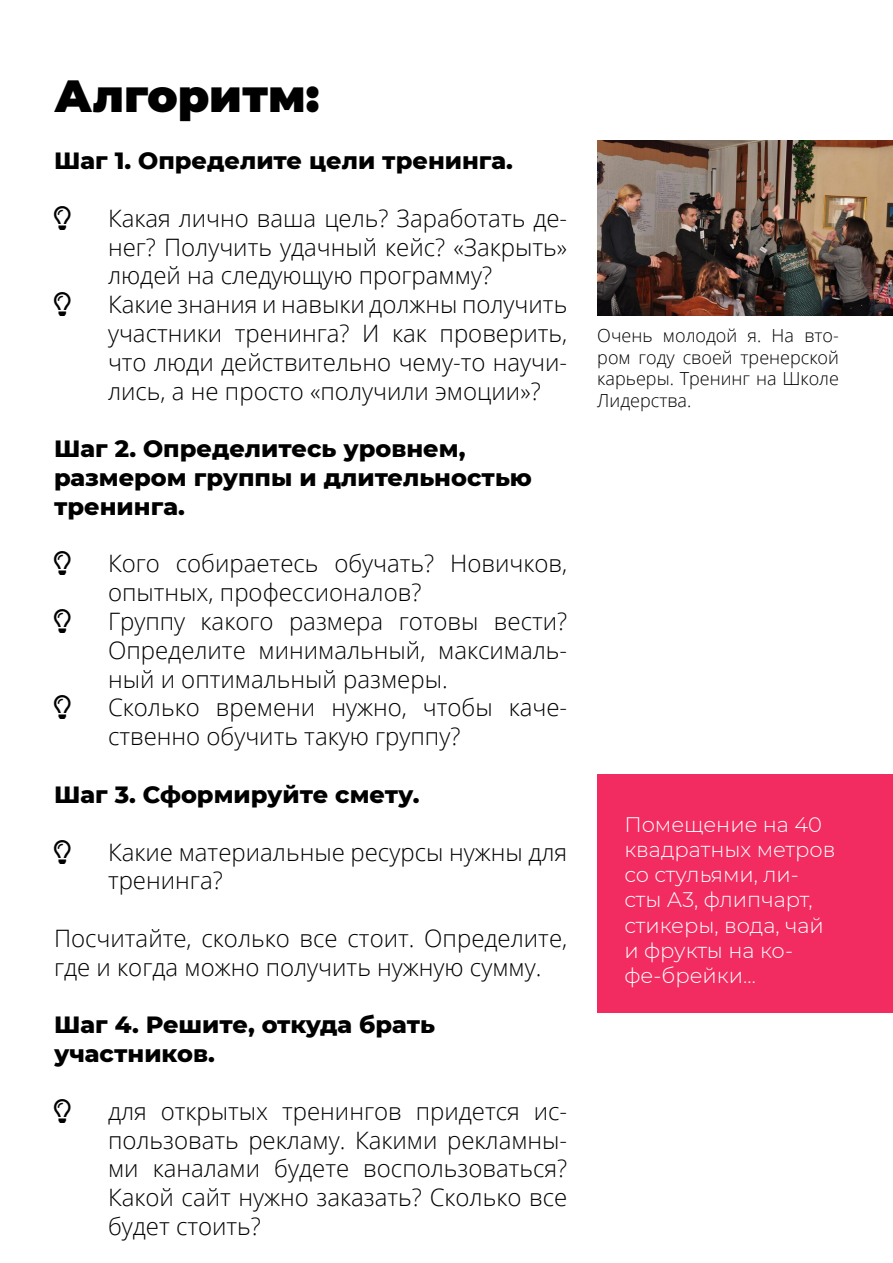
<style>
.page{position:relative;width:893px;height:1263px;background:#fff}
.page>*{position:absolute;margin:0;border:0;box-sizing:border-box;transform-origin:0 0}
.t1{font:900 45px "Montserrat";color:#000}
.Текст{font:300 24px/28.8px "Open Sans";color:#000;text-align:justify}
.t2{font:800 24px/28.8px "Montserrat";color:#000}
.Текст_в_боксе{font:300 21px/25.2px "Montserrat";color:#fff}
.Подписи{font:300 18px/21.6px "Open Sans";color:#000;text-align:justify}
</style>
<div class="page">
<div style="left:597px;top:774px;width:296px;height:239px;background:#f22b61"></div>
<img style="left:597px;top:140px;width:296px;height:175px">
<h1 class="t1" style="left:54px;top:62px;width:267px">Алгоритм:</h1>
<h3 class="t2" style="left:54px;top:145px;width:461px">Шаг 1. Определите цели тренинга.</h3>
<p class="Текст" style="left:108px;top:203px;width:461px">Какая лично ваша цель? Заработать де&shy;нег? Получить удачный кейс? «Закрыть» людей на следующую программу?</p>
<p class="Текст" style="left:108px;top:289px;width:461px">Какие знания и навыки должны получить участники тренинга? И как проверить, что люди действительно чему-то научи&shy;лись, а не просто «получили эмоции»?</p>
<h3 class="t2" style="left:54px;top:433px;width:479px">Шаг 2. Определитесь уровнем, размером группы и длительностью тренинга.</h3>
<p class="Текст" style="left:108px;top:549px;width:461px">Кого собираетесь обучать? Новичков, опытных, профессионалов?</p>
<p class="Текст" style="left:108px;top:606px;width:461px">Группу какого размера готовы вести?<br>Определите минимальный, максималь&shy;ный и оптимальный размеры.</p>
<p class="Текст" style="left:108px;top:693px;width:461px">Сколько времени нужно, чтобы каче&shy;ственно обучить такую группу?</p>
<h3 class="t2" style="left:54px;top:779px;width:367px">Шаг 3. Сформируйте смету.</h3>
<p class="Текст" style="left:108px;top:837px;width:461px">Какие материальные ресурсы нужны для тренинга?</p>
<p class="Текст" style="left:54px;top:923px;width:515px">Посчитайте, сколько все стоит. Определите, где и когда можно получить нужную сумму.</p>
<h3 class="t2" style="left:54px;top:1009px;width:382px">Шаг 4. Решите, откуда брать участников.</h3>
<p class="Текст" style="left:108px;top:1096px;width:461px">для открытых тренингов придется ис&shy;пользовать рекламу. Какими рекламны&shy;ми каналами будете воспользоваться?<br>Какой сайт нужно заказать? Сколько все будет стоить?</p>
<p class="Подписи" style="left:597px;top:324px;width:243px">Очень молодой я. На вто&shy;ром году своей тренерской карьеры. Тренинг на Школе Лидерства.</p>
<p class="Текст_в_боксе" style="left:624px;top:811px;width:213px">Помещение на 40 квадратных метров со стульями, ли&shy;сты А3, флипчарт, стикеры, вода, чай и фрукты на ко&shy;фе-брейки…</p>
</div>
